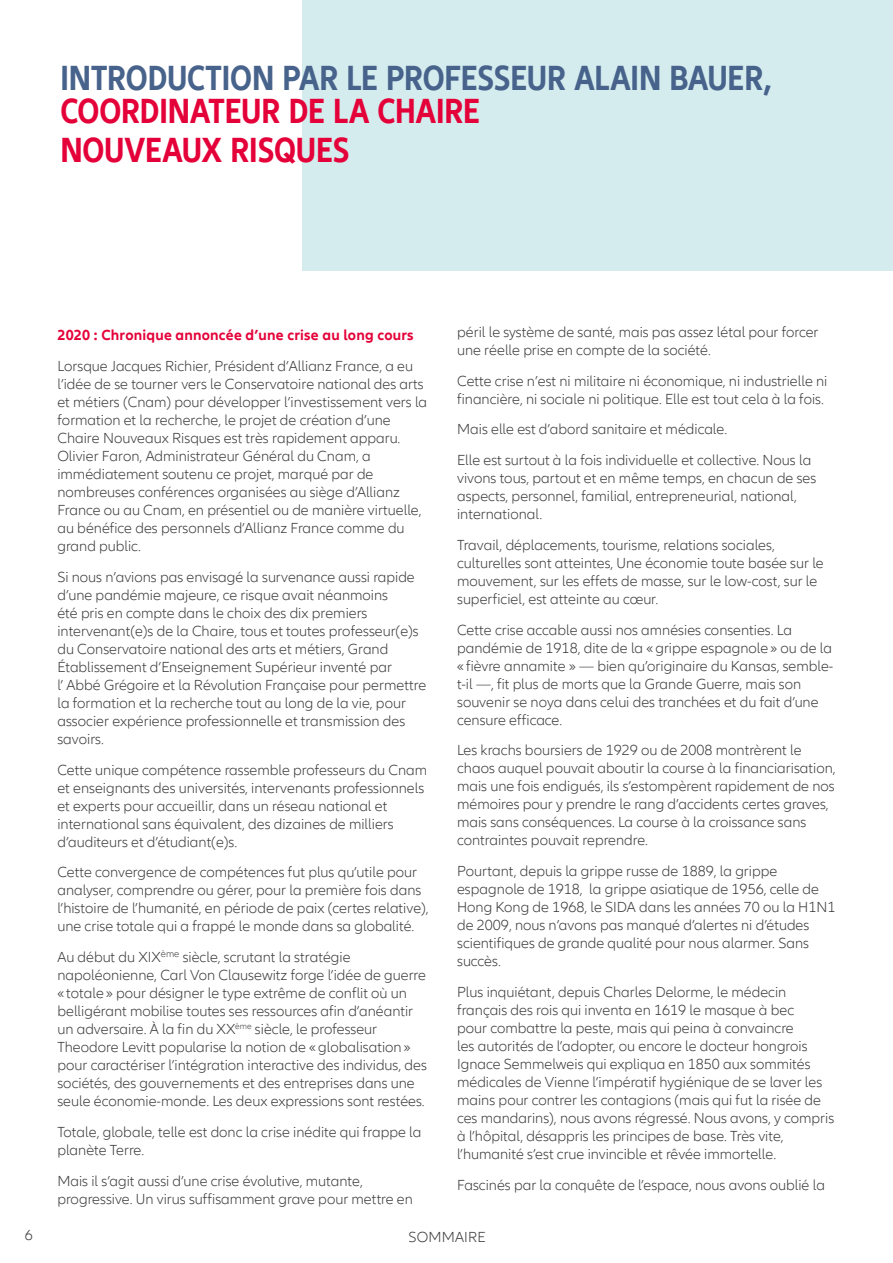
<style>
.page{position:relative;width:893px;height:1263px;background:#fff}
.page>*{position:absolute;margin:0;border:0;box-sizing:border-box;transform-origin:0 0}
.t1{font:700 condensed 36px "Allianz Neo";color:#47638b}
.t2{font:700 condensed 36px/39px "Allianz Neo";letter-spacing:-.005em;color:#e40038}
.t3{font:300 15px/18px "Allianz Neo";color:#3a3a39}
.t4{font:700 15px "Allianz Neo";letter-spacing:.015em;color:#e40038}
</style>
<div class="page">
<div style="left:302px;top:0;width:591px;height:270px;background:#d5ecee"></div>
<h1 class="t1" style="left:60px;top:57px;width:713px">INTRODUCTION PAR LE PROFESSEUR ALAIN BAUER,</h1>
<h1 class="t2" style="left:60px;top:92px;width:421px">COORDINATEUR DE LA CHAIRE<br>NOUVEAUX RISQUES</h1>
<p class="t4" style="left:57px;top:326px;width:358px">2020 : Chronique annoncée d’une crise au long cours</p>
<p class="t3" style="left:57px;top:357px;width:371px">Lorsque Jacques Richier, Président d’Allianz France, a eu l’idée de se tourner vers le Conservatoire national des arts et métiers (Cnam) pour développer l’investissement vers la formation et la recherche, le projet de création d’une Chaire Nouveaux Risques est très rapidement apparu.<br>Olivier Faron, Administrateur Général du Cnam, a immédiatement soutenu ce projet, marqué par de nombreuses conférences organisées au siège d’Allianz France ou au Cnam, en présentiel ou de manière virtuelle, au bénéfice des personnels d’Allianz France comme du grand public.</p>
<p class="t3" style="left:57px;top:568px;width:370px">Si nous n’avions pas envisagé la survenance aussi rapide d’une pandémie majeure, ce risque avait néanmoins<br>été pris en compte dans le choix des dix premiers intervenant(e)s de la Chaire, tous et toutes professeur(e)s du Conservatoire national des arts et métiers, Grand Établissement d’Enseignement Supérieur inventé par<br>l’ Abbé Grégoire et la Révolution Française pour permettre la formation et la recherche tout au long de la vie, pour associer expérience professionnelle et transmission des savoirs.</p>
<p class="t3" style="left:57px;top:761px;width:371px">Cette unique compétence rassemble professeurs du Cnam et enseignants des universités, intervenants professionnels et experts pour accueillir, dans un réseau national et international sans équivalent, des dizaines de milliers d’auditeurs et d’étudiant(e)s.</p>
<p class="t3" style="left:57px;top:864px;width:373px">Cette convergence de compétences fut plus qu’utile pour analyser, comprendre ou gérer, pour la première fois dans l’histoire de l’humanité, en période de paix (certes relative), une crise totale qui a frappé le monde dans sa globalité.</p>
<p class="t3" style="left:57px;top:948px;width:371px">Au début du XIX<sup>ème</sup> siècle, scrutant la stratégie napoléonienne, Carl Von Clausewitz forge l’idée de guerre « totale » pour désigner le type extrême de conflit où un belligérant mobilise toutes ses ressources afin d’anéantir un adversaire. À la fin du XX<sup>ème</sup> siècle, le professeur Theodore Levitt popularise la notion de « globalisation » pour caractériser l’intégration interactive des individus, des sociétés, des gouvernements et des entreprises dans une seule économie-monde. Les deux expressions sont restées.</p>
<p class="t3" style="left:57px;top:1123px;width:366px">Totale, globale, telle est donc la crise inédite qui frappe la planète Terre.</p>
<p class="t3" style="left:57px;top:1172px;width:357px">Mais il s’agit aussi d’une crise évolutive, mutante, progressive. Un virus suffisamment grave pour mettre en</p>
<p class="t3" style="left:457px;top:323px;width:363px">péril le système de santé, mais pas assez létal pour forcer une réelle prise en compte de la société.</p>
<p class="t3" style="left:457px;top:372px;width:372px">Cette crise n’est ni militaire ni économique, ni industrielle ni financière, ni sociale ni politique. Elle est tout cela à la fois.</p>
<p class="t3" style="left:457px;top:414px;width:356px;line-height:30.8px">Mais elle est d’abord sanitaire et médicale.<br>Elle est surtout à la fois individuelle et collective. Nous la</p>
<p class="t3" style="left:457px;top:469px;width:361px">vivons tous, partout et en même temps, en chacun de ses aspects, personnel, familial, entrepreneurial, national, international.</p>
<p class="t3" style="left:457px;top:536px;width:368px">Travail, déplacements, tourisme, relations sociales, culturelles sont atteintes, Une économie toute basée sur le mouvement, sur les effets de masse, sur le low-cost, sur le superficiel, est atteinte au cœur.</p>
<p class="t3" style="left:457px;top:621px;width:378px">Cette crise accable aussi nos amnésies consenties. La pandémie de 1918, dite de la « grippe espagnole » ou de la « fièvre annamite » — bien qu’originaire du Kansas, semble&shy;t-il —, fit plus de morts que la Grande Guerre, mais son souvenir se noya dans celui des tranchées et du fait d’une censure efficace.</p>
<p class="t3" style="left:457px;top:742px;width:380px">Les krachs boursiers de 1929 ou de 2008 montrèrent le chaos auquel pouvait aboutir la course à la financiarisation, mais une fois endigués, ils s’estompèrent rapidement de nos mémoires pour y prendre le rang d’accidents certes graves, mais sans conséquences. La course à la croissance sans contraintes pouvait reprendre.</p>
<p class="t3" style="left:457px;top:862px;width:380px">Pourtant, depuis la grippe russe de 1889, la grippe espagnole de 1918, la grippe asiatique de 1956, celle de Hong Kong de 1968, le SIDA dans les années 70 ou la H1N1 de 2009, nous n’avons pas manqué d’alertes ni d’études scientifiques de grande qualité pour nous alarmer. Sans succès.</p>
<p class="t3" style="left:457px;top:983px;width:379px">Plus inquiétant, depuis Charles Delorme, le médecin français des rois qui inventa en 1619 le masque à bec<br>pour combattre la peste, mais qui peina à convaincre<br>les autorités de l’adopter, ou encore le docteur hongrois Ignace Semmelweis qui expliqua en 1850 aux sommités médicales de Vienne l’impératif hygiénique de se laver les mains pour contrer les contagions (mais qui fut la risée de ces mandarins), nous avons régressé. Nous avons, y compris à l’hôpital, désappris les principes de base. Très vite, l’humanité s’est crue invincible et rêvée immortelle.</p>
<p class="t3" style="left:457px;top:1176px;width:369px">Fascinés par la conquête de l’espace, nous avons oublié la</p>
<p class="t3" style="left:25px;top:1226px;width:10px">6</p>
<p class="t3" style="left:409px;top:1228px;width:78px">SOMMAIRE</p>
</div>
